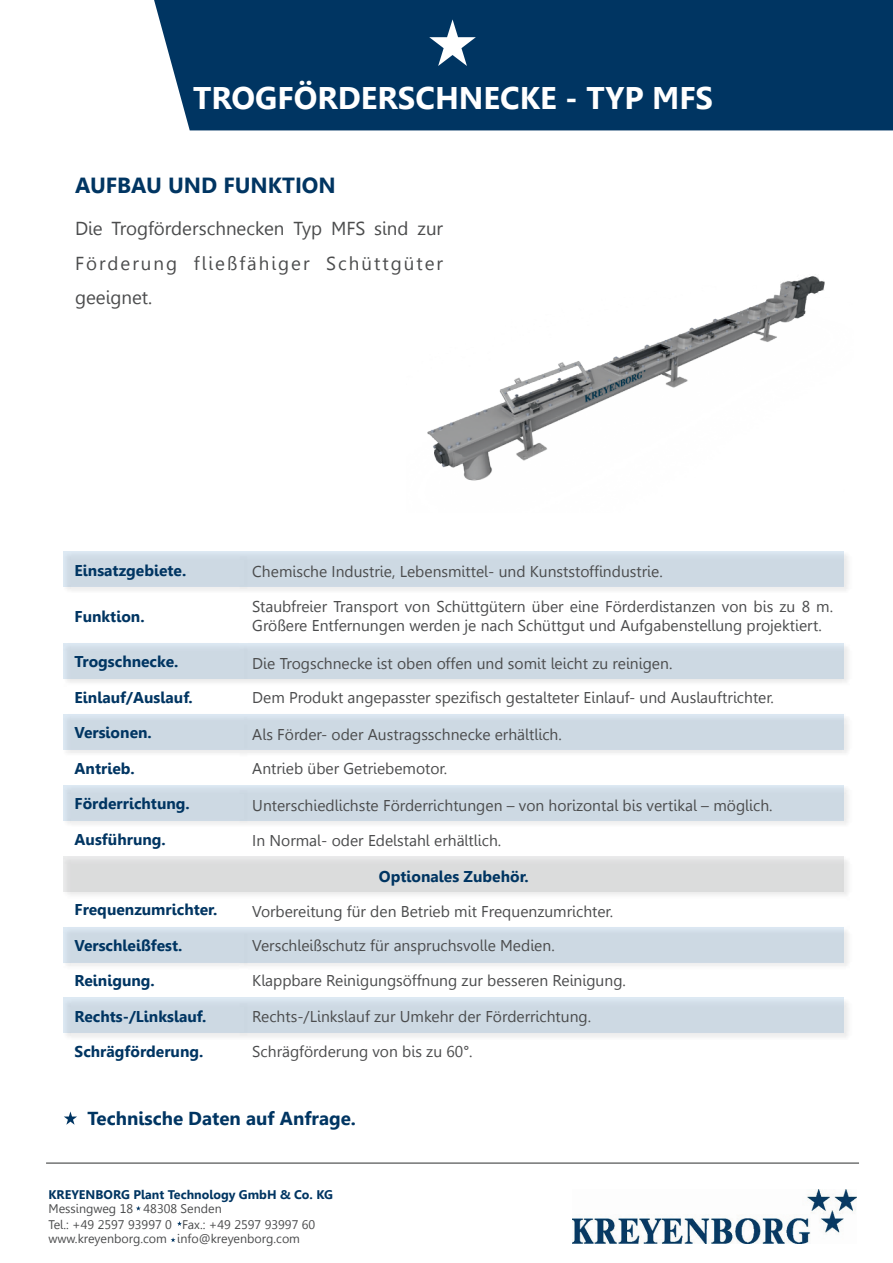
<style>
.page{position:relative;width:893px;height:1263px;background:#fff}
.page>*{position:absolute;margin:0;border:0;box-sizing:border-box;transform-origin:0 0}
.t1{font:700 31.2px "Leelawadee";color:#fff}
.t2{font:700 21.9px "Leelawadee";color:#003562}
.t3{font:18.75px/34.2px "Leelawadee";letter-spacing:.11em;color:#4b4c4d;text-align:justify}
.t4{font:700 18.75px "Leelawadee";color:#003562}
.t5{font:15.6px/18.8px "Leelawadee";color:#4b4c4d}
.t6{font:700 15.6px "Leelawadee";color:#003562}
.t7{font:12.45px/15.6px "Leelawadee";color:#4b4c4d}
.t8{font:700 12.45px "Leelawadee";color:#003562}
</style>
<div class="page">
<div style="left:154px;top:0;width:739px;height:130px;background:#003562"></div>
<svg style="left:429px;top:19px;width:47px;height:47px"></svg>
<div style="left:63px;top:552px;width:178px;height:35px;background:#cdd9e3"></div>
<div style="left:241px;top:552px;width:603px;height:35px;background:#cdd9e3"></div>
<div style="left:63px;top:643px;width:178px;height:36px;background:#cdd9e3"></div>
<div style="left:241px;top:643px;width:603px;height:36px;background:#cdd9e3"></div>
<div style="left:63px;top:714px;width:178px;height:36px;background:#cdd9e3"></div>
<div style="left:241px;top:714px;width:603px;height:36px;background:#cdd9e3"></div>
<div style="left:63px;top:785px;width:178px;height:35px;background:#cdd9e3"></div>
<div style="left:241px;top:785px;width:603px;height:35px;background:#cdd9e3"></div>
<div style="left:63px;top:856px;width:781px;height:35px;background:#dbdcdc"></div>
<div style="left:63px;top:927px;width:178px;height:35px;background:#cdd9e3"></div>
<div style="left:241px;top:927px;width:603px;height:35px;background:#cdd9e3"></div>
<div style="left:63px;top:998px;width:178px;height:35px;background:#cdd9e3"></div>
<div style="left:241px;top:998px;width:603px;height:35px;background:#cdd9e3"></div>
<img style="left:427px;top:276px;width:398px;height:205px">
<hr style="left:46px;top:1162px;width:813px;height:2px;background:#4b4c4d">
<svg style="left:177px;top:1221px;width:5px;height:5px"></svg>
<img style="left:573px;top:1190px;width:283px;height:53px">
<svg style="left:64px;top:1111px;width:13px;height:14px"></svg>
<svg style="left:136px;top:1206px;width:5px;height:4px"></svg>
<svg style="left:171px;top:1237px;width:4px;height:5px"></svg>
<h1 class="t1" style="left:193px;top:80px;width:521px">TROGFÖRDERSCHNECKE - TYP MFS</h1>
<h2 class="t2" style="left:75px;top:173px;width:262px">AUFBAU UND FUNKTION</h2>
<p class="t3" style="left:75px;top:212px;width:370px">Die Trogförderschnecken Typ MFS sind zur Förderung fließfähiger Schüttgüter geeignet.</p>
<p class="t6" style="left:75px;top:561px;width:113px">Einsatzgebiete.</p>
<p class="t5" style="left:252px;top:562px;width:412px">Chemische Industrie, Lebensmittel- und Kunststoffindustrie.</p>
<p class="t6" style="left:75px;top:607px;width:72px">Funktion.</p>
<p class="t5" style="left:252px;top:597px;width:582px">Staubfreier Transport von Schüttgütern über eine Förderdistanzen von bis zu 8 m.<br>Größere Entfernungen werden je nach Schüttgut und Aufgabenstellung projektiert.</p>
<p class="t6" style="left:75px;top:653px;width:105px">Trogschnecke.</p>
<p class="t5" style="left:252px;top:654px;width:422px">Die Trogschnecke ist oben offen und somit leicht zu reinigen.</p>
<p class="t6" style="left:75px;top:688px;width:120px">Einlauf/Auslauf.</p>
<p class="t5" style="left:252px;top:688px;width:523px">Dem Produkt angepasster spezifisch gestalteter Einlauf- und Auslauftrichter.</p>
<p class="t6" style="left:75px;top:724px;width:79px">Versionen.</p>
<p class="t5" style="left:252px;top:725px;width:311px">Als Förder- oder Austragsschnecke erhältlich.</p>
<p class="t6" style="left:75px;top:759px;width:62px">Antrieb.</p>
<p class="t5" style="left:252px;top:759px;width:196px">Antrieb über Getriebemotor.</p>
<p class="t6" style="left:75px;top:794px;width:117px">Förderrichtung.</p>
<p class="t5" style="left:252px;top:796px;width:522px">Unterschiedlichste Förderrichtungen – von horizontal bis vertikal – möglich.</p>
<p class="t6" style="left:75px;top:830px;width:93px">Ausführung.</p>
<p class="t5" style="left:252px;top:831px;width:250px">In Normal- oder Edelstahl erhältlich.</p>
<p class="t6" style="left:379px;top:867px;width:151px">Optionales Zubehör.</p>
<p class="t6" style="left:75px;top:901px;width:144px">Frequenzumrichter.</p>
<p class="t5" style="left:252px;top:902px;width:362px">Vorbereitung für den Betrieb mit Frequenzumrichter.</p>
<p class="t6" style="left:75px;top:936px;width:109px">Verschleißfest.</p>
<p class="t5" style="left:252px;top:936px;width:304px">Verschleißschutz für anspruchsvolle Medien.</p>
<p class="t6" style="left:75px;top:972px;width:82px">Reinigung.</p>
<p class="t5" style="left:252px;top:971px;width:375px">Klappbare Reinigungsöffnung zur besseren Reinigung.</p>
<p class="t6" style="left:75px;top:1007px;width:133px">Rechts-/Linkslauf.</p>
<p class="t5" style="left:252px;top:1007px;width:340px">Rechts-/Linkslauf zur Umkehr der Förderrichtung.</p>
<p class="t6" style="left:75px;top:1043px;width:130px">Schrägförderung.</p>
<p class="t5" style="left:252px;top:1042px;width:222px">Schrägförderung von bis zu 60°.</p>
<p class="t4" style="left:87px;top:1108px;width:270px">Technische Daten auf Anfrage.</p>
<p class="t8" style="left:48px;top:1187px;width:286px">KREYENBORG Plant Technology GmbH &amp; Co. KG</p>
<p class="t7" style="left:48px;top:1201px;width:268px">Messingweg 18 48308 Senden<br>Tel.: +49 2597 93997 0 Fax.: +49 2597 93997 60</p>
<p class="t7" style="left:48px;top:1230px;width:253px">www.kreyenborg.com info@kreyenborg.com</p>
</div>
